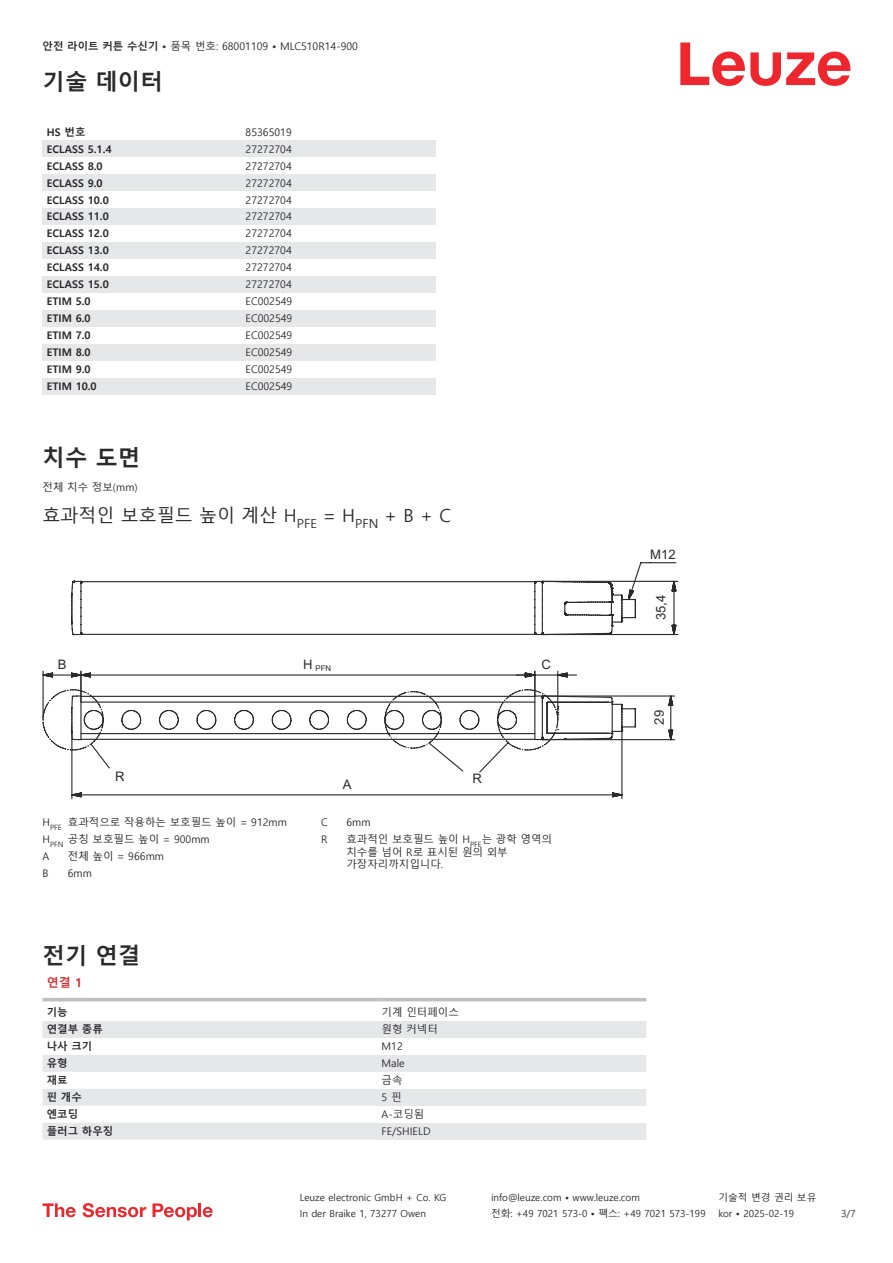
<style>
.page{position:relative;width:893px;height:1263px;background:#fff}
.page>*{position:absolute;margin:0;border:0;box-sizing:border-box;transform-origin:0 0}
.t1{font:700 22.5px "Malgun Gothic";color:#2b292a}
.t2{font:18px "Malgun Gothic";color:#2b292a}
.t3{font:13.05px "Arial";letter-spacing:.005em;color:#2b292a}
.t4{font:700 12px "Malgun Gothic";color:#db2a30}
.t5{font:10.5px/17px "Malgun Gothic";color:#2b292a}
.t6{font:700 10.5px "Malgun Gothic";color:#2b292a}
.t7{font:9.75px "Malgun Gothic";color:#2b292a}
.t8{font:7.8px "Arial";color:#2b292a}
.s1{font-weight:700}
</style>
<div class="page">
<svg style="left:680px;top:43px;width:170px;height:43px"></svg>
<div style="left:43px;top:140px;width:199px;height:17px;background:#e6e7e9"></div>
<div style="left:242px;top:140px;width:194px;height:17px;background:#e6e7e9"></div>
<div style="left:43px;top:174px;width:199px;height:17px;background:#e6e7e9"></div>
<div style="left:242px;top:174px;width:194px;height:17px;background:#e6e7e9"></div>
<div style="left:43px;top:208px;width:199px;height:17px;background:#e6e7e9"></div>
<div style="left:242px;top:208px;width:194px;height:17px;background:#e6e7e9"></div>
<div style="left:43px;top:242px;width:199px;height:17px;background:#e6e7e9"></div>
<div style="left:242px;top:242px;width:194px;height:17px;background:#e6e7e9"></div>
<div style="left:43px;top:276px;width:199px;height:17px;background:#e6e7e9"></div>
<div style="left:242px;top:276px;width:194px;height:17px;background:#e6e7e9"></div>
<div style="left:43px;top:310px;width:199px;height:17px;background:#e6e7e9"></div>
<div style="left:242px;top:310px;width:194px;height:17px;background:#e6e7e9"></div>
<div style="left:43px;top:344px;width:199px;height:17px;background:#e6e7e9"></div>
<div style="left:242px;top:344px;width:194px;height:17px;background:#e6e7e9"></div>
<div style="left:43px;top:378px;width:199px;height:16px;background:#e6e7e9"></div>
<div style="left:242px;top:378px;width:194px;height:16px;background:#e6e7e9"></div>
<svg style="left:43px;top:1001px;width:603px;height:1px"></svg>
<svg style="left:43px;top:1021px;width:335px;height:118px;fill:#e6e7e9"></svg>
<hr style="left:43px;top:998px;width:335px;height:3px;background:#bdbfc1">
<hr style="left:378px;top:998px;width:268px;height:3px;background:#bdbfc1">
<div style="left:378px;top:1021px;width:268px;height:17px;background:#e6e7e9"></div>
<div style="left:378px;top:1055px;width:268px;height:17px;background:#e6e7e9"></div>
<div style="left:378px;top:1089px;width:268px;height:17px;background:#e6e7e9"></div>
<div style="left:378px;top:1122px;width:268px;height:17px;background:#e6e7e9"></div>
<svg style="left:43px;top:1203px;width:33px;height:14px"></svg>
<svg style="left:83px;top:1203px;width:63px;height:14px"></svg>
<svg style="left:153px;top:1203px;width:44px;height:17px"></svg>
<hr style="left:198px;top:1203px;width:3px;height:14px;background:#ed272d">
<svg style="left:203px;top:1207px;width:10px;height:10px"></svg>
<svg style="left:71px;top:580px;width:463px;height:9px"></svg>
<svg style="left:71px;top:589px;width:463px;height:47px"></svg>
<svg style="left:534px;top:562px;width:144px;height:74px"></svg>
<svg style="left:43px;top:670px;width:632px;height:129px"></svg>
<p class="t5" style="left:43px;top:38px;width:317px"><span class="s1">안전 라이트 커튼 수신기 •</span> 품목 번호: 68001109 <span class="s1">•</span> MLC510R14-900</p>
<h1 class="t1" style="left:43px;top:69px;width:122px">기술 데이터</h1>
<p class="t6" style="left:47px;top:126px;width:40px">HS 번호</p>
<p class="t5" style="left:246px;top:124px;width:48px">85365019</p>
<p class="t6" style="left:47px;top:143px;width:66px">ECLASS 5.1.4</p>
<p class="t5" style="left:246px;top:141px;width:48px">27272704</p>
<p class="t6" style="left:47px;top:160px;width:57px">ECLASS 8.0</p>
<p class="t5" style="left:246px;top:158px;width:48px">27272704</p>
<p class="t6" style="left:47px;top:177px;width:57px">ECLASS 9.0</p>
<p class="t5" style="left:246px;top:175px;width:48px">27272704</p>
<p class="t6" style="left:47px;top:193px;width:63px">ECLASS 10.0</p>
<p class="t5" style="left:246px;top:191px;width:48px">27272704</p>
<p class="t6" style="left:47px;top:210px;width:63px">ECLASS 11.0</p>
<p class="t5" style="left:246px;top:208px;width:48px">27272704</p>
<p class="t6" style="left:47px;top:227px;width:63px">ECLASS 12.0</p>
<p class="t5" style="left:246px;top:225px;width:48px">27272704</p>
<p class="t6" style="left:47px;top:244px;width:63px">ECLASS 13.0</p>
<p class="t5" style="left:246px;top:242px;width:48px">27272704</p>
<p class="t6" style="left:47px;top:261px;width:63px">ECLASS 14.0</p>
<p class="t5" style="left:246px;top:259px;width:48px">27272704</p>
<p class="t6" style="left:47px;top:278px;width:63px">ECLASS 15.0</p>
<p class="t5" style="left:246px;top:276px;width:48px">27272704</p>
<p class="t6" style="left:47px;top:295px;width:45px">ETIM 5.0</p>
<p class="t5" style="left:246px;top:293px;width:48px">EC002549</p>
<p class="t6" style="left:47px;top:312px;width:45px">ETIM 6.0</p>
<p class="t5" style="left:246px;top:310px;width:48px">EC002549</p>
<p class="t6" style="left:47px;top:329px;width:45px">ETIM 7.0</p>
<p class="t5" style="left:246px;top:327px;width:48px">EC002549</p>
<p class="t6" style="left:47px;top:346px;width:45px">ETIM 8.0</p>
<p class="t5" style="left:246px;top:344px;width:48px">EC002549</p>
<p class="t6" style="left:47px;top:363px;width:45px">ETIM 9.0</p>
<p class="t5" style="left:246px;top:361px;width:48px">EC002549</p>
<p class="t6" style="left:47px;top:380px;width:51px">ETIM 10.0</p>
<p class="t5" style="left:246px;top:378px;width:48px">EC002549</p>
<h1 class="t1" style="left:43px;top:444px;width:99px">치수 도면</h1>
<p class="t5" style="left:43px;top:479px;width:97px">전체 치수 정보(mm)</p>
<h2 class="t2" style="left:43px;top:505px;width:410px">효과적인 보호필드 높이 계산 H<sub>PFE</sub> = H<sub>PFN</sub> + B + C</h2>
<p class="t3" style="left:58px;top:660px;width:10px">B</p>
<p class="t8" style="left:303px;top:665px;width:29px"><sup>H</sup> PFN</p>
<p class="t3" style="left:115px;top:771px;width:11px">R</p>
<p class="t3" style="left:472px;top:774px;width:11px">R</p>
<p class="t3" style="left:343px;top:779px;width:10px">A</p>
<p class="t3" style="left:542px;top:659px;width:11px">C</p>
<p class="t5" style="left:43px;top:814px;width:246px">H<sub>PFE</sub> 효과적으로 작용하는 보호필드 높이 = 912mm<br>H<sub>PFN</sub> 공칭 보호필드 높이 = 900mm<br>A</p>
<p class="t5" style="left:68px;top:848px;width:98px">전체 높이 = 966mm</p>
<p class="t5" style="left:43px;top:865px;width:8px">B</p>
<p class="t5" style="left:68px;top:865px;width:26px">6mm</p>
<p class="t5" style="left:321px;top:814px;width:8px">C</p>
<p class="t5" style="left:346px;top:814px;width:26px">6mm</p>
<p class="t5" style="left:321px;top:831px;width:8px">R</p>
<p class="t5" style="left:346px;top:833px;width:207px;line-height:12.6px">효과적인 보호필드 높이 H<sub>PFE</sub>는 광학 영역의 치수를 넘어 R로 표시된 원의 외부 가장자리까지입니다.</p>
<h1 class="t1" style="left:43px;top:943px;width:99px">전기 연결</h1>
<p class="t4" style="left:47px;top:975px;width:37px">연결 1</p>
<p class="t6" style="left:47px;top:1006px;width:22px">기능</p>
<p class="t5" style="left:382px;top:1004px;width:79px">기계 인터페이스</p>
<p class="t6" style="left:47px;top:1023px;width:58px">연결부 종류</p>
<p class="t5" style="left:382px;top:1021px;width:58px">원형 커넥터</p>
<p class="t6" style="left:47px;top:1040px;width:47px">나사 크기</p>
<p class="t5" style="left:382px;top:1038px;width:23px">M12</p>
<p class="t6" style="left:47px;top:1057px;width:22px">유형</p>
<p class="t5" style="left:382px;top:1055px;width:25px">Male</p>
<p class="t6" style="left:47px;top:1074px;width:22px">재료</p>
<p class="t5" style="left:382px;top:1072px;width:22px">금속</p>
<p class="t6" style="left:47px;top:1091px;width:37px">핀 개수</p>
<p class="t5" style="left:382px;top:1089px;width:21px">5 핀</p>
<p class="t6" style="left:47px;top:1108px;width:33px">엔코딩</p>
<p class="t5" style="left:382px;top:1106px;width:44px">A-코딩됨</p>
<p class="t6" style="left:47px;top:1125px;width:68px">플러그 하우징</p>
<p class="t5" style="left:382px;top:1123px;width:50px">FE/SHIELD</p>
<p class="t3" style="left:650px;top:549px;width:27px">M12</p>
<p class="t3" style="left:656px;top:620px;width:27px;rotate:-90deg">35,4</p>
<p class="t3" style="left:654px;top:725px;width:16px;rotate:-90deg">29</p>
<p class="t7" style="left:300px;top:1192px;width:148px">Leuze electronic GmbH + Co. KG</p>
<p class="t7" style="left:491px;top:1192px;width:150px">info@leuze.com • www.leuze.com</p>
<p class="t7" style="left:718px;top:1192px;width:100px">기술적 변경 권리 보유</p>
<p class="t7" style="left:300px;top:1208px;width:128px">In der Braike 1, 73277 Owen</p>
<p class="t7" style="left:491px;top:1208px;width:216px">전화: +49 7021 573-0 • 팩스: +49 7021 573-199</p>
<p class="t7" style="left:718px;top:1208px;width:77px">kor • 2025-02-19</p>
<p class="t7" style="left:841px;top:1208px;width:16px">3/7</p>
</div>
